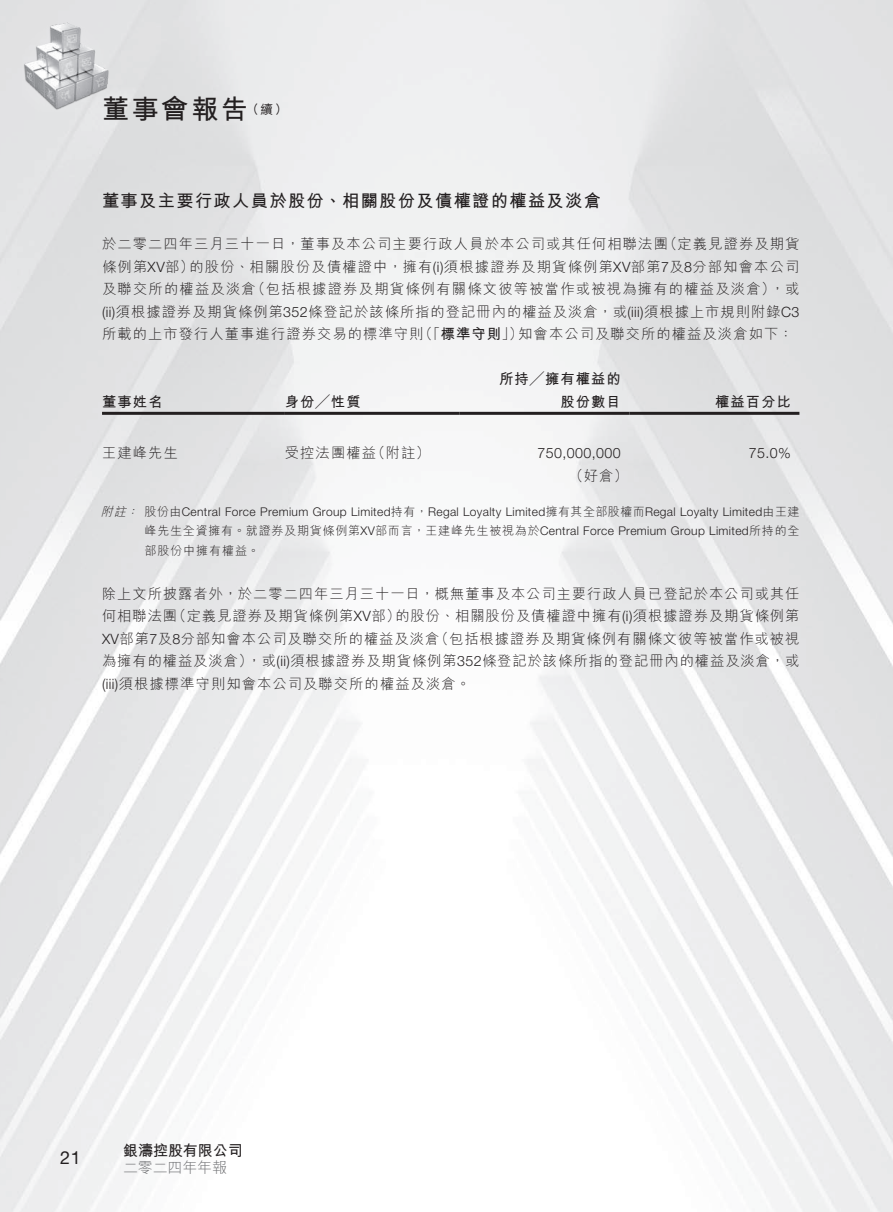
<style>
.page{position:relative;width:893px;height:1212px;background:#fff}
.page>*{position:absolute;margin:0;border:0;box-sizing:border-box;transform-origin:0 0}
.t1{font:700 27px "M Hei HK";letter-spacing:.095em;color:#231f20}
.t2{font:18px "Helvetica Neue LT Std";color:#231f20}
.t3{font:700 17.25px "M Hei HK";letter-spacing:.08em;color:#231f20}
.t4{font:700 15px "M Hei HK";color:#231f20}
.t5{font:300 15px "M Hei HK";letter-spacing:-.01em;color:#6c6d70}
.t6{font:300 14.25px/22.5px "M Hei HK";letter-spacing:.075em;color:#231f20}
.t7{font:700 14.25px "M Hei HK";letter-spacing:.08em;color:#231f20}
.t8{font:300 14.25px "Helvetica Neue LT Std";letter-spacing:.03em;color:#231f20}
.t9{font:500 12.75px "M Hei HK";color:#231f20}
.t10{font:300 12px "Helvetica Neue LT Std";letter-spacing:.03em;color:#231f20}
.t11{font:300 12px/19.5px "M Hei HK";letter-spacing:.065em;color:#231f20}
.t12{font:italic 300 12px "M Hei HK";color:#231f20}
.s1{font-family:"Helvetica Neue LT Std"}
.s2{font-weight:700}
.s3{font-family:"M Hei HK";font-style:italic}
.s4{font-family:"M Hei HK"}
</style>
<div class="page">
<img style="left:22px;top:20px;width:88px;height:92px">
<hr style="left:102px;top:412px;width:183px;height:3px;background:#231f20">
<hr style="left:285px;top:412px;width:174px;height:3px;background:#231f20">
<hr style="left:459px;top:412px;width:170px;height:3px;background:#231f20">
<hr style="left:629px;top:412px;width:170px;height:3px;background:#231f20">
<h1 class="t1" style="left:102px;top:90px;width:147px">董事會報告</h1>
<p class="t9" style="left:246px;top:100px;width:43px">（續(</p>
<p class="t3" style="left:102px;top:188px;width:501px">董事及主要行政人員於股份、相關股份及債權證的權益及淡倉</p>
<p class="t6" style="left:663px;top:232px;width:138px">（定義見證券及期貨</p>
<p class="t6" style="left:189px;top:232px;width:612px;text-indent:-87px">於二零二四年三月三十一日，董事及本公司主要行政人員於本公司或其任何相聯法團<br>的股份、相關股份及債權證中，擁有 <span class="s1">)i(</span> 須根據證券及期貨條例第<span class="s1">XV</span>部第 及<span class="s1">7 8</span>分部知會本公司</p>
<p class="t6" style="left:102px;top:255px;width:94px">條例第<span class="s1">XV</span>部）</p>
<p class="t6" style="left:251px;top:277px;width:526px">（包括根據證券及期貨條例有關條文彼等被當作或被視為擁有的權益及淡倉）</p>
<p class="t6" style="left:102px;top:277px;width:155px">及聯交所的權益及淡倉</p>
<p class="t6" style="left:102px;top:300px;width:699px"><span class="s1">)i i(</span> 須根據證券及期貨條例第<span class="s1">352</span>條登記於該條所指的登記冊內的權益及淡倉，或<span class="s1">(iii)</span>須根據上市規則附錄<span class="s1">C3</span></p>
<p class="t6" style="left:518px;top:322px;width:276px">知會本公司及聯交所的權益及淡倉如下：</p>
<p class="t6" style="left:770px;top:277px;width:30px">，或</p>
<p class="t6" style="left:419px;top:322px;width:106px">（「<span class="s2">標準守則</span>」）</p>
<p class="t6" style="left:102px;top:322px;width:323px">所載的上市發行人董事進行證券交易的標準守則</p>
<p class="t7" style="left:102px;top:391px;width:62px">董事姓名</p>
<p class="t6" style="left:102px;top:441px;width:77px">王建峰先生</p>
<p class="t7" style="left:499px;top:368px;width:123px">所持╱擁有權益的</p>
<p class="t7" style="left:285px;top:391px;width:77px">身份╱性質</p>
<p class="t7" style="left:560px;top:391px;width:62px">股份數目</p>
<p class="t7" style="left:715px;top:391px;width:77px">權益百分比</p>
<p class="t6" style="left:371px;top:441px;width:60px">（附註(</p>
<p class="t6" style="left:285px;top:441px;width:93px">受控法團權益</p>
<p class="t8" style="left:538px;top:444px;width:85px">750,000,000</p>
<p class="t8" style="left:749px;top:444px;width:43px">75.0%</p>
<p class="t6" style="left:569px;top:463px;width:60px">（好倉(</p>
<p class="t10" style="left:126px;top:504px;width:675px"><span class="s3">：</span><span class="s4">股份由</span>Central Force Premium Group Limited<span class="s4">持有，</span>Regal Loyalty Limited<span class="s4">擁有其全部股權而</span>Regal Loyalty Limited<span class="s4">由王建</span></p>
<p class="t12" style="left:101px;top:503px;width:31px">附註</p>
<p class="t11" style="left:145px;top:520px;width:656px">峰先生全資擁有。就證券及期貨條例第<span class="s1">XV</span>部而言，王建峰先生被視為於<span class="s1">Central Force Premium Group Limited</span>所持的全部股份中擁有權益。</p>
<p class="t6" style="left:102px;top:581px;width:699px;text-align:right">除上文所披露者外，於二零二四年三月三十一日，概無董事及本公司主要行政人員已登記於本公司或其任的股份、相關股份及債權證中擁有 <span class="s1">)i(</span> 須根據證券及期貨條例第</p>
<p class="t6" style="left:172px;top:604px;width:229px">（定義見證券及期貨條例第<span class="s1">XV</span>部）</p>
<p class="t6" style="left:102px;top:604px;width:77px">何相聯法團</p>
<p class="t6" style="left:434px;top:626px;width:366px">（包括根據證券及期貨條例有關條文彼等被當作或被視</p>
<p class="t6" style="left:247px;top:626px;width:554px;text-indent:-145px"><span class="s1">XV</span>部第 及<span class="s1">7 8</span>分部知會本公司及聯交所的權益及淡倉<br>，或 <span class="s1">)i i(</span> 須根據證券及期貨條例第<span class="s1">352</span>條登記於該條所指的登記冊內的權益及淡倉，或</p>
<p class="t6" style="left:102px;top:649px;width:370px">為擁有的權益及淡倉）<br><span class="s1">(iii)</span>須根據標準守則知會本公司及聯交所的權益及淡倉。</p>
<p class="t2" style="left:60px;top:1146px;width:22px">21</p>
<p class="t4" style="left:123px;top:1140px;width:121px">銀濤控股有限公司</p>
<p class="t5" style="left:123px;top:1157px;width:105px">二零二四年年報</p>
</div>
